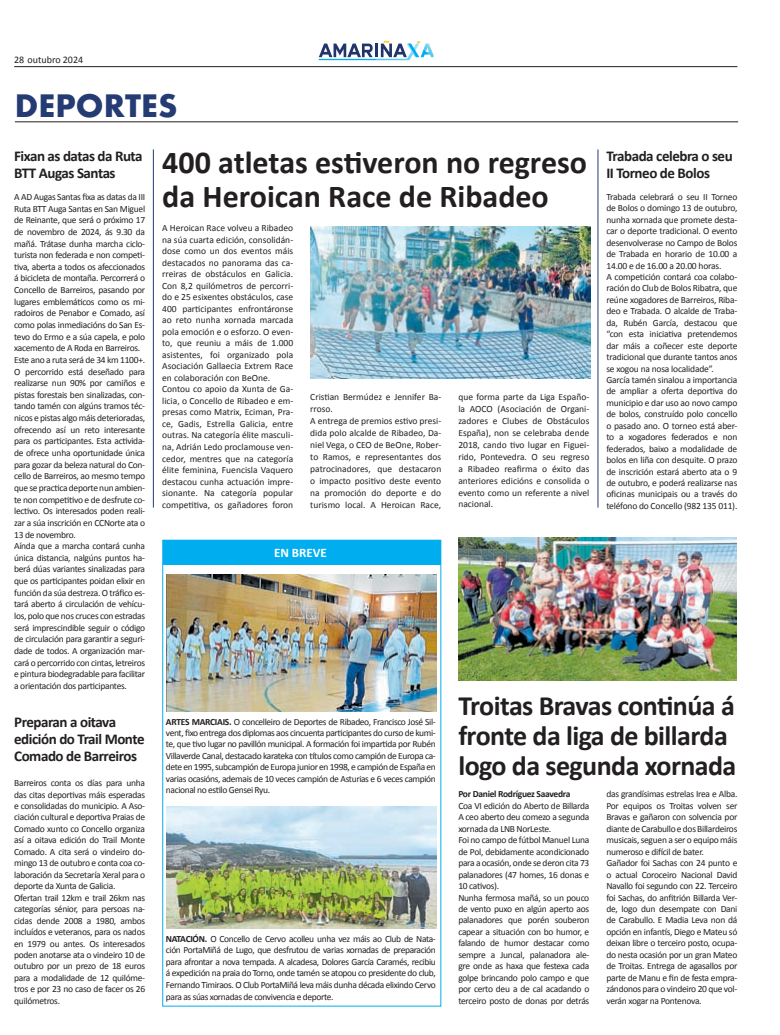
<style>
.page{position:relative;width:780px;height:1035px;background:#fff}
.page>*{position:absolute;margin:0;border:0;box-sizing:border-box;transform-origin:0 0}
.t1{font:700 32px/34px "Calibri";color:#231f20}
.t2{font:700 30px "Futura";color:#253b73}
.t3{font:700 28px/30px "Calibri";letter-spacing:-.02em;color:#231f20}
.t4{font:700 15px/17px "Calibri";letter-spacing:-.03em;color:#231f20}
.t5{font:700 13px "Calibri";color:#fff}
.t6{font:10px "Calibri";color:#231f20}
.t7{font:9.5px/11.5px "Calibri";letter-spacing:-.03em;color:#231f20}
.t8{font:9.5px/11.5px "Calibri";color:#231f20}
.t9{font:700 9.5px "Calibri";letter-spacing:-.03em;color:#231f20}
.s1{font-weight:700}
</style>
<div class="page">
<hr style="left:14px;top:66px;width:723px;height:1px;background:#231f20">
<svg style="left:319px;top:41px;width:114px;height:19px"></svg>
<hr style="left:15px;top:121px;width:723px;height:1px;background:#231f20">
<img style="left:310px;top:227px;width:280px;height:151px">
<img style="left:458px;top:537px;width:278px;height:143px">
<svg style="left:162px;top:539px;width:280px;height:468px"></svg>
<div style="left:163px;top:540px;width:277px;height:24px;background:#00aeef"></div>
<img style="left:167px;top:575px;width:270px;height:137px">
<img style="left:167px;top:806px;width:270px;height:123px">
<hr style="left:153px;top:149px;width:1px;height:358px;background:#253b73">
<hr style="left:597px;top:149px;width:1px;height:358px;background:#253b73">
<p class="t6" style="left:14px;top:54px;width:70px">28 outubro 2024</p>
<h2 class="t2" style="left:15px;top:84px;width:164px">DEPORTES</h2>
<h3 class="t4" style="left:14px;top:146px;width:130px">Fixan as datas da Ruta<br>BTT Augas Santas</h3>
<p class="t7" style="left:14px;top:190px;width:132px">A AD Augas Santas fixa as datas da III Ruta BTT Auga Santas en San Miguel de Reinante, que será o próximo 17 de novembro de 2024, ás 9.30 da mañá. Trátase dunha marcha ciclo&shy;turista non federada e non competi&shy;tiva, aberta a todos os afeccionados á bicicleta de montaña. Percorrerá o Concello de Barreiros, pasando por lugares emblemáticos como os mi&shy;radoiros de Penabor e Comado, así como polas inmediacións do San Es&shy;tevo do Ermo e a súa capela, e polo xacemento de A Roda en Barreiros.<br>Este ano a ruta será de 34 km 1100+.<br>O percorrido está deseñado para realizarse nun 90% por camiños e pistas forestais ben sinalizadas, con&shy;tando tamén con algúns tramos téc&shy;nicos e pistas algo máis deterioradas, ofrecendo así un reto interesante para os participantes. Esta activida&shy;de ofrece unha oportunidade única para gozar da beleza natural do Con&shy;cello de Barreiros, ao mesmo tempo que se practica deporte nun ambien&shy;te non competitivo e de desfrute co&shy;lectivo. Os interesados poden reali&shy;zar a súa inscrición en CCNorte ata o 13 de novembro.<br>Aínda que a marcha contará cunha única distancia, nalgúns puntos ha&shy;berá dúas variantes sinalizadas para que os participantes poidan elixir en función da súa destreza. O tráfico es&shy;tará aberto á circulación de vehícu&shy;los, polo que nos cruces con estradas será imprescindible seguir o código de circulación para garantir a seguri&shy;dade de todos. A organización mar&shy;cará o percorrido con cintas, letreiros e pintura biodegradable para facilitar a orientación dos participantes.</p>
<h1 class="t1" style="left:162px;top:144px;width:426px">400 atletas estiveron no regreso da Heroican Race de Ribadeo</h1>
<p class="t8" style="left:162px;top:222px;width:132px">A Heroican Race volveu a Ribadeo na súa cuarta edición, consolidán&shy;dose como un dos eventos máis destacados no panorama das ca&shy;rreiras de obstáculos en Galicia.<br>Con 8,2 quilómetros de percorri&shy;do e 25 esixentes obstáculos, case<br>400 participantes enfrontáronse ao reto nunha xornada marcada pola emoción e o esforzo. O even&shy;to, que reuniu a máis de 1.000 asistentes, foi organizado pola<br>Asociación Gallaecia Extrem Race en colaboración con BeOne.<br>Contou co apoio da Xunta de Ga&shy;licia, o Concello de Ribadeo e em&shy;presas como Matrix, Eciman, Pra&shy;ce, Gadis, Estrella Galicia, entre outras. Na categoría élite masculi&shy;na, Adrián Ledo proclamouse ven&shy;cedor, mentres que na categoría élite feminina, Fuencisla Vaquero destacou cunha actuación impre&shy;sionante. Na categoría popular competitiva, os gañadores foron</p>
<p class="t8" style="left:310px;top:391px;width:132px;line-height:11.9px">Cristian Bermúdez e Jennifer Ba&shy;rroso.<br>A entrega de premios estivo presi&shy;dida polo alcalde de Ribadeo, Da&shy;niel Vega, o CEO de BeOne, Rober&shy;to Ramos, e representantes dos patrocinadores, que destacaron o impacto positivo deste evento na promoción do deporte e do turismo local. A Heroican Race,</p>
<p class="t7" style="left:458px;top:390px;width:132px;line-height:12px;text-align:justify">que forma parte da Liga Españo&shy;la AOCO (Asociación de Organi&shy;zadores e Clubes de Obstáculos España), non se celebraba dende 2018, cando tivo lugar en Figuei&shy;rido, Pontevedra. O seu regreso a Ribadeo reafirma o éxito das anteriores edicións e consolida o evento como un referente a nivel nacional.</p>
<h3 class="t5" style="left:274px;top:545px;width:54px">EN BREVE</h3>
<h3 class="t4" style="left:606px;top:146px;width:128px">Trabada celebra o seu<br>II Torneo de Bolos</h3>
<p class="t7" style="left:606px;top:191px;width:132px">Trabada celebrará o seu II Torneo de Bolos o domingo 13 de outubro, nunha xornada que promete desta&shy;car o deporte tradicional. O evento desenvolverase no Campo de Bolos de Trabada en horario de 10.00 a 14.00 e de 16.00 a 20.00 horas.<br>A competición contará coa colabo&shy;ración do Club de Bolos Ribatra, que reúne xogadores de Barreiros, Riba&shy;deo e Trabada. O alcalde de Traba&shy;da, Rubén García, destacou que “con esta iniciativa pretendemos dar máis a coñecer este deporte tradicional que durante tantos anos se xogou na nosa localidade”.<br>García tamén sinalou a importancia de ampliar a oferta deportiva do municipio e dar uso ao novo campo de bolos, construído polo concello o pasado ano. O torneo está aber&shy;to a xogadores federados e non federados, baixo a modalidade de bolos en liña con desquite. O prazo de inscrición estará aberto ata o 9 de outubro, e poderá realizarse nas oficinas municipais ou a través do teléfono do Concello (982 135 011).</p>
<h3 class="t4" style="left:14px;top:713px;width:132px">Preparan a oitava edición do Trail Monte<br>Comado de Barreiros</h3>
<p class="t7" style="left:14px;top:777px;width:132px">Barreiros conta os días para unha das citas deportivas máis esperadas e consolidadas do municipio. A Aso&shy;ciación cultural e deportiva Praias de<br>Comado xunto co Concello organiza así a oitava edición do Trail Monte<br>Comado. A cita será o vindeiro do&shy;mingo 13 de outubro e conta coa co&shy;laboración da Secretaría Xeral para o deporte da Xunta de Galicia.<br>Ofertan trail 12km e trail 26km nas categorías sénior, para persoas na&shy;cidas dende 2008 a 1980, ambos incluídos e veteranos, para os nados en 1979 ou antes. Os interesados poden anotarse ata o vindeiro 10 de outubro por un prezo de 18 euros para a modalidade de 12 quilóme&shy;tros e por 23 no caso de facer os 26 quilómetros.</p>
<p class="t7" style="left:166px;top:715px;width:271px;text-align:justify"><span class="s1">ARTES MARCIAIS.</span> O concelleiro de Deportes de Ribadeo, Francisco José Sil&shy;vent, fixo entrega dos diplomas aos cincuenta participantes do curso de kumi&shy;te, que tivo lugar no pavillón municipal. A formación foi impartida por Rubén Villaverde Canal, destacado karateka con títulos como campión de Europa ca&shy;dete en 1995, subcampión de Europa junior en 1998, e campión de España en varias ocasións, ademais de 10 veces campión de Asturias e 6 veces campión nacional no estilo Gensei Ryu.</p>
<p class="t7" style="left:166px;top:932px;width:271px;text-align:justify"><span class="s1">NATACIÓN.</span> O Concello de Cervo acolleu unha vez máis ao Club de Nata&shy;ción PortaMiñá de Lugo, que desfrutou de varias xornadas de preparación para afrontar a nova tempada. A alcadesa, Dolores García Caramés, recibiu á expedición na praia do Torno, onde tamén se atopou co presidente do club, Fernando Timiraos. O Club PortaMiñá leva máis dunha década elixindo Cervo para as súas xornadas de convivencia e deporte.</p>
<h3 class="t3" style="left:458px;top:690px;width:279px">Troitas Bravas continúa á fronte da liga de billarda logo da segunda xornada</h3>
<p class="t9" style="left:458px;top:788px;width:114px">Por Daniel Rodríguez Saavedra</p>
<p class="t7" style="left:458px;top:799px;width:132px">Coa VI edición do Aberto de Billarda<br>A ceo aberto deu comezo a segunda xornada da LNB NorLeste.<br>Foi no campo de fútbol Manuel Luna de Pol, debidamente acondicionado para a ocasión, onde se deron cita 73 palanadores (47 homes, 16 donas e<br>10 cativos).<br>Nunha fermosa mañá, so un pouco de vento puxo en algún aperto aos palanadores que porén souberon capear a situación con bo humor, e falando de humor destacar como sempre a Juncal, palanadora ale&shy;gre onde as haxa que festexa cada golpe brincando polo campo e que por certo deu a de cal acadando o terceiro posto de donas por detrás</p>
<p class="t7" style="left:606px;top:788px;width:132px">das grandísimas estrelas Irea e Alba.<br>Por equipos os Troitas volven ser Bravas e gañaron con solvencia por diante de Carabullo e dos Billardeiros musicais, seguen a ser o equipo máis numeroso e difícil de bater.<br>Gañador foi Sachas con 24 punto e o actual Coroceiro Nacional David Navallo foi segundo con 22. Terceiro foi Sachas, do anfitrión Billarda Ver&shy;de, logo dun desempate con Dani de Carabullo. E Madia Leva non dá opción en infantís, Diego e Mateu só deixan libre o terceiro posto, ocupa&shy;do nesta ocasión por un gran Mateo de Troitas. Entrega de agasallos por parte de Manu e fin de festa empra&shy;zándonos para o vindeiro 20 que vol&shy;verán xogar na Pontenova.</p>
</div>
